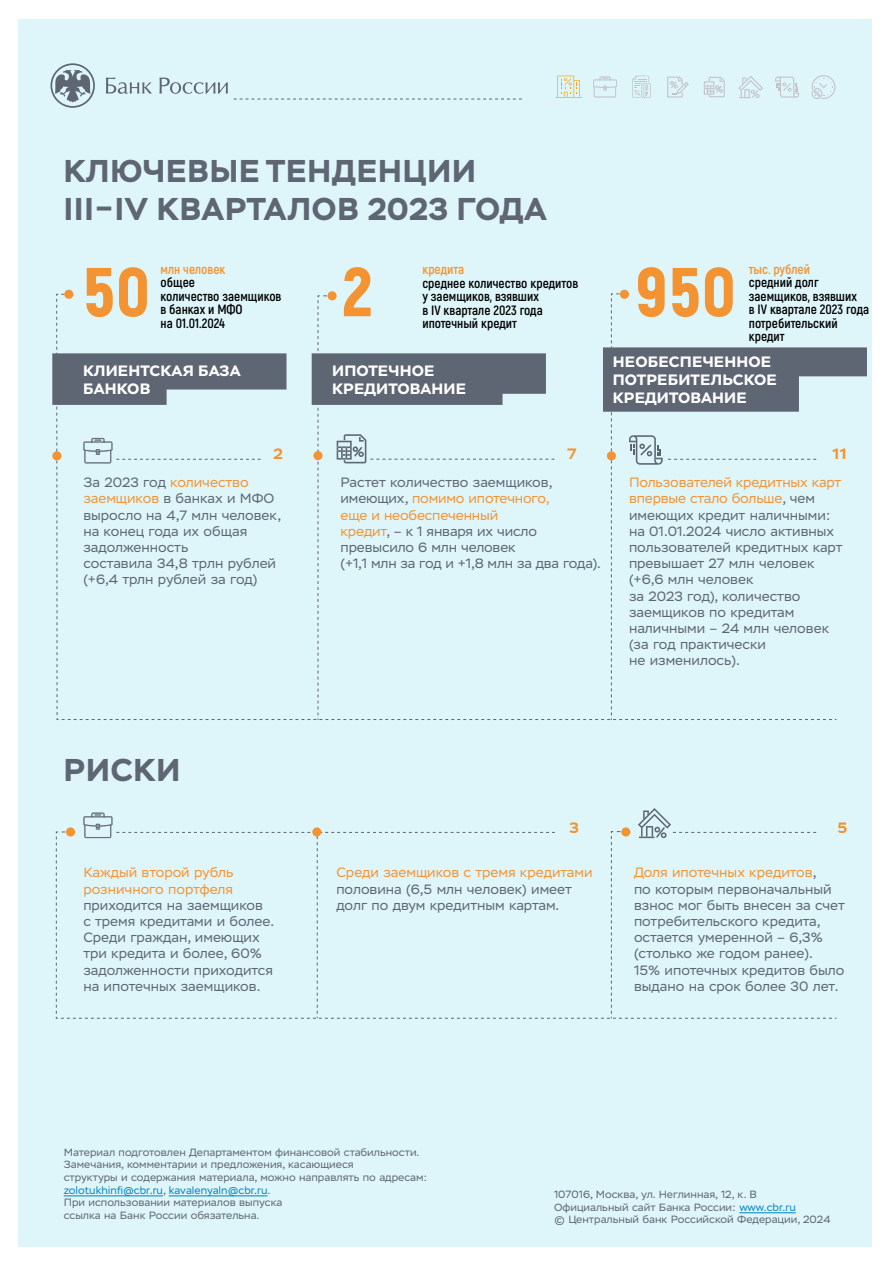
<style>
.page{position:relative;width:893px;height:1263px;background:#fff}
.page>*{position:absolute;margin:0;border:0;box-sizing:border-box;transform-origin:0 0}
.t1{font:900 69px "Akrobat";color:#f49332}
.t2{font:700 31.5px/37.8px "Stem";letter-spacing:.03em;color:#5e6573}
.t3{font:700 15px/18px "Stem Text";letter-spacing:.01em;color:#fff}
.t4{font:700 15px "Stem Text";color:#f49332}
.t5{font:13.5px/16.2px "Stem Text";color:#5e6573}
.t6{font:700 13.5px/13.5px "Akrobat";color:#000}
.t7{font:13.5px/16.2px "Stem Text";color:#f49332}
.t8{font:700 13.5px "Akrobat";color:#f49332}
.t9{font:10.5px/12.6px "Stem Text";color:#5e6573}
.s1{color:#f49332}
.s2{color:#0082bb}
</style>
<div class="page">
<div style="left:18px;top:19px;width:854px;height:1227px;background:#def6fa"></div>
<svg style="left:50px;top:63px;width:45px;height:45px"></svg>
<svg style="left:106px;top:78px;width:46px;height:16px"></svg>
<svg style="left:159px;top:78px;width:69px;height:16px"></svg>
<svg style="left:234px;top:99px;width:288px;height:1px"></svg>
<svg style="left:811px;top:75px;width:24px;height:24px"></svg>
<svg style="left:738px;top:76px;width:25px;height:22px"></svg>
<svg style="left:704px;top:77px;width:21px;height:20px"></svg>
<svg style="left:775px;top:77px;width:24px;height:21px"></svg>
<svg style="left:555px;top:76px;width:27px;height:22px"></svg>
<svg style="left:632px;top:76px;width:19px;height:22px"></svg>
<svg style="left:667px;top:77px;width:22px;height:21px"></svg>
<svg style="left:593px;top:76px;width:24px;height:21px"></svg>
<div style="left:64px;top:290px;width:9px;height:9px;background:#f49332;border-radius:50%"></div>
<svg style="left:328px;top:291px;width:9px;height:9px"></svg>
<div style="left:620px;top:290px;width:9px;height:9px;background:#f49332;border-radius:50%"></div>
<hr style="left:64px;top:1195px;width:99px;height:1px;background:#0082bb">
<hr style="left:169px;top:1195px;width:99px;height:1px;background:#0082bb">
<hr style="left:739px;top:1212px;width:57px;height:1px;background:#0082bb">
<svg style="left:52px;top:293px;width:815px;height:427px"></svg>
<svg style="left:56px;top:808px;width:776px;height:211px"></svg>
<div style="left:312px;top:827px;width:9px;height:9px;background:#f49332;border-radius:50%"></div>
<h2 class="t2" style="left:64px;top:152px;width:485px">КЛЮЧЕВЫЕ ТЕНДЕНЦИИ<br>III–IV КВАРТАЛОВ 2023 ГОДА</h2>
<p class="t8" style="left:161px;top:261px;width:66px">млн человек</p>
<p class="t6" style="left:161px;top:276px;width:122px">общее<br>количество заемщиков в банках и МФО<br>на 01.01.2024</p>
<p class="t8" style="left:422px;top:261px;width:44px">кредита</p>
<p class="t6" style="left:422px;top:276px;width:157px">среднее количество кредитов у заемщиков, взявших<br>в IV квартале 2023 года ипотечный кредит</p>
<h1 class="t1" style="left:83px;top:247px;width:68px">50</h1>
<h1 class="t1" style="left:342px;top:247px;width:32px">2</h1>
<h1 class="t1" style="left:636px;top:247px;width:101px">950</h1>
<p class="t8" style="left:749px;top:261px;width:63px">тыс. рублей</p>
<p class="t6" style="left:749px;top:276px;width:122px">средний долг заемщиков, взявших<br>в IV квартале 2023 года потребительский кредит</p>
<p class="t3" style="left:83px;top:362px;width:159px">КЛИЕНТСКАЯ БАЗА<br>БАНКОВ</p>
<p class="t3" style="left:332px;top:362px;width:136px">ИПОТЕЧНОЕ<br>КРЕДИТОВАНИЕ</p>
<p class="t3" style="left:613px;top:353px;width:166px">НЕОБЕСПЕЧЕННОЕ<br>ПОТРЕБИТЕЛЬСКОЕ<br>КРЕДИТОВАНИЕ</p>
<p class="t4" style="left:273px;top:444px;width:11px">2</p>
<p class="t4" style="left:832px;top:444px;width:16px">11</p>
<p class="t4" style="left:567px;top:444px;width:10px">7</p>
<p class="t5" style="left:83px;top:475px;width:200px">За 2023 год <span class="s1">количество заемщиков</span> в банках и МФО выросло на 4,7 млн человек, на конец года их общая задолженность<br>составила 34,8 трлн рублей (+6,4 трлн рублей за год)</p>
<h2 class="t2" style="left:64px;top:751px;width:118px">РИСКИ</h2>
<p class="t7" style="left:83px;top:865px;width:152px">Каждый второй рубль розничного портфеля</p>
<p class="t5" style="left:83px;top:897px;width:192px">приходится на заемщиков<br>с тремя кредитами и более.<br>Среди граждан, имеющих три кредита и более, 60% задолженности приходится на ипотечных заемщиков.</p>
<p class="t5" style="left:341px;top:475px;width:262px">Растет количество заемщиков, имеющих, <span class="s1">помимо ипотечного,<br>еще и необеспеченный<br>кредит</span>, – к 1 января их число превысило 6 млн человек<br>(+1,1 млн за год и +1,8 млн за два года).</p>
<p class="t5" style="left:629px;top:475px;width:215px"><span class="s1">Пользователей кредитных карт впервые стало больше</span>, чем имеющих кредит наличными: на 01.01.2024 число активных пользователей кредитных карт превышает 27 млн человек (+6,6 млн человек<br>за 2023 год), количество заемщиков по кредитам наличными – 24 млн человек (за год практически<br>не изменилось).</p>
<p class="t4" style="left:569px;top:818px;width:11px">3</p>
<p class="t7" style="left:336px;top:865px;width:258px">Среди заемщиков с тремя кредитами</p>
<p class="t5" style="left:336px;top:881px;width:237px">половина (6,5 млн человек) имеет долг по двум кредитным картам.</p>
<p class="t4" style="left:838px;top:818px;width:11px">5</p>
<p class="t5" style="left:634px;top:865px;width:212px"><span class="s1">Доля ипотечных кредитов</span>,<br>по которым первоначальный взнос мог быть внесен за счет потребительского кредита, остается умеренной – 6,3% (столько же годом ранее).<br>15% ипотечных кредитов было выдано на срок более 30 лет.</p>
<p class="t9" style="left:64px;top:1146px;width:365px">Материал подготовлен Департаментом финансовой стабильности.<br>Замечания, комментарии и предложения, касающиеся<br>структуры и содержания материала, можно направлять по адресам: <span class="s2">zolotukhinfi@cbr.ru</span>, <span class="s2">kavalenyaln@cbr.ru</span>.<br>При использовании материалов выпуска<br>ссылка на Банк России обязательна.</p>
<p class="t9" style="left:554px;top:1188px;width:278px">107016, Москва, ул. Неглинная, 12, к. В<br>Официальный сайт Банка России: <span class="s2">www.cbr.ru<br></span>© Центральный банк Российской Федерации, 2024</p>
</div>
